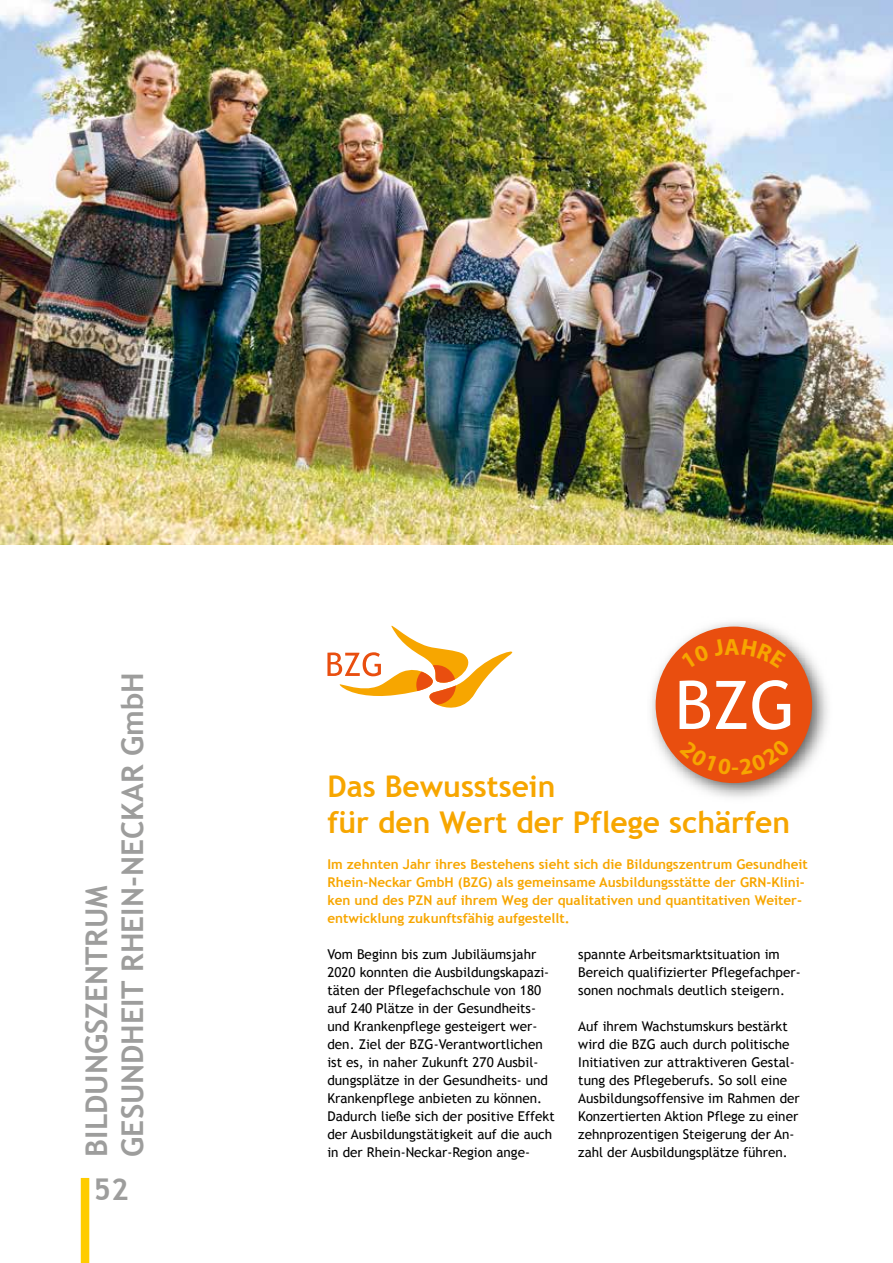
<style>
.page{position:relative;width:893px;height:1263px;background:#fff}
.page>*{position:absolute;margin:0;border:0;box-sizing:border-box;transform-origin:0 0}
.t1{font:700 30px/36px "Trebuchet MS";color:#9d9d9c}
.t2{font:700 30px/36px "Trebuchet MS";color:#f7a600}
.t3{font:13.5px/18px "Trebuchet MS";color:#000}
.t4{font:700 13.5px/18px "Trebuchet MS";color:#f7a600}
</style>
<div class="page">
<div style="left:81px;top:1178px;width:8px;height:85px;background:#fc0"></div>
<svg style="left:327px;top:625px;width:185px;height:83px"></svg>
<img style="left:0;top:0;width:893px;height:544px">
<img style="left:651px;top:622px;width:177px;height:176px">
<div style="left:656px;top:627px;width:156px;height:156px;background:#e94e0f;border-radius:50%"></div>
<svg style="left:680px;top:680px;width:30px;height:49px"></svg>
<svg style="left:716px;top:681px;width:30px;height:48px"></svg>
<svg style="left:752px;top:680px;width:38px;height:50px"></svg>
<svg style="left:679px;top:758px;width:112px;height:17px"></svg>
<svg style="left:681px;top:638px;width:105px;height:9px"></svg>
<h1 class="t1" style="left:79px;top:1157px;width:486px;rotate:-90deg">BILDUNGSZENTRUM<br>GESUNDHEIT RHEIN-NECKAR GmbH</h1>
<h1 class="t1" style="left:94px;top:1171px;width:37px">52</h1>
<h1 class="t2" style="left:327px;top:768px;width:464px">Das Bewusstsein<br>für den Wert der Pflege schärfen</h1>
<p class="t4" style="left:327px;top:855px;width:482px">Im zehnten Jahr ihres Bestehens sieht sich die Bildungszentrum Gesundheit Rhein-Neckar GmbH (BZG) als gemeinsame Ausbildungsstätte der GRN-Klini&shy;ken und des PZN auf ihrem Weg der qualitativen und quantitativen Weiter&shy;entwicklung zukunftsfähig aufgestellt.</p>
<p class="t3" style="left:327px;top:945px;width:229px">Vom Beginn bis zum Jubiläumsjahr 2020 konnten die Ausbildungskapazi&shy;täten der Pflegefachschule von 180 auf 240 Plätze in der Gesundheits&shy;und Krankenpflege gesteigert wer&shy;den. Ziel der BZG-Verantwortlichen ist es, in naher Zukunft 270 Ausbil&shy;dungsplätze in der Gesundheits- und Krankenpflege anbieten zu können.<br>Dadurch ließe sich der positive Effekt der Ausbildungstätigkeit auf die auch in der Rhein-Neckar-Region ange-</p>
<p class="t3" style="left:578px;top:945px;width:224px">spannte Arbeitsmarktsituation im<br>Bereich qualifizierter Pflegefachper&shy;sonen nochmals deutlich steigern.</p>
<p class="t3" style="left:578px;top:1017px;width:223px">Auf ihrem Wachstumskurs bestärkt wird die BZG auch durch politische Initiativen zur attraktiveren Gestal&shy;tung des Pflegeberufs. So soll eine Ausbildungsoffensive im Rahmen der Konzertierten Aktion Pflege zu einer zehnprozentigen Steigerung der An&shy;zahl der Ausbildungsplätze führen.</p>
</div>
